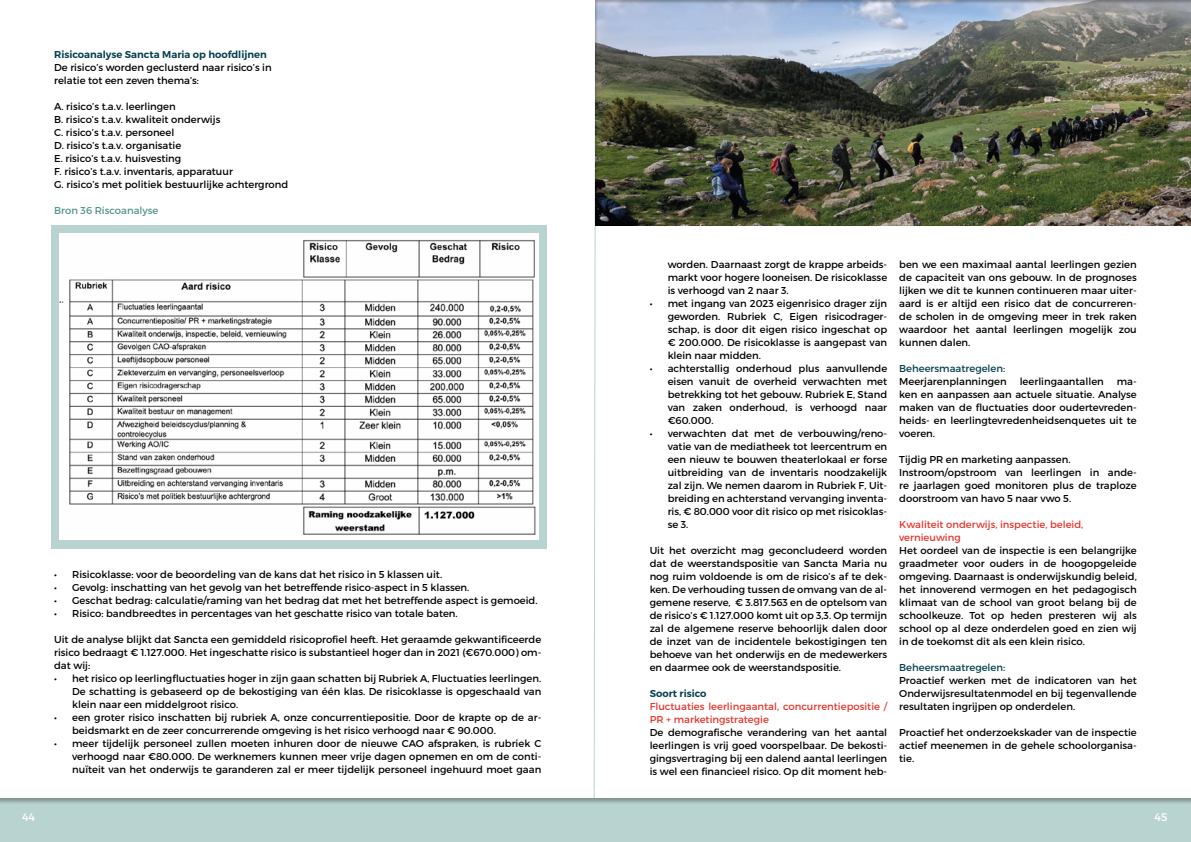
<style>
.page{position:relative;width:1191px;height:842px;background:#fff}
.page>*{position:absolute;margin:0;border:0;box-sizing:border-box;transform-origin:0 0}
.t1{font:11px "Montserrat";color:#fff}
.t2{font:10px/13px "Montserrat";color:#000;text-align:justify}
.t3{font:10px/13px "Montserrat";color:#e6362c}
.t4{font:600 10px "Montserrat";color:#054050}
.t5{font:10px "Montserrat";color:#054050}
.t6{font:10px "Montserrat";color:#55938e}
</style>
<div class="page">
<svg style="left:593px;top:78px;width:3px;height:718px"></svg>
<div style="left:51px;top:225px;width:495px;height:324px;background:#b9d3d1"></div>
<div style="left:0;top:796px;width:1191px;height:46px;background:#000;opacity:.3"></div>
<div style="left:595px;top:0;width:596px;height:226px;background:#000;opacity:.3"></div>
<img style="left:60px;top:234px;width:478px;height:305px">
<p class="t4" style="left:54px;top:48px;width:214px">Risicoanalyse Sancta Maria op hoofdlijnen</p>
<p class="t2" style="left:54px;top:61px;width:219px">De risico’s worden geclusterd naar risico’s in relatie tot een zeven thema’s:</p>
<p class="t2" style="left:54px;top:100px;width:236px;text-align:left">A. risico’s t.a.v. leerlingen<br>B. risico’s t.a.v. kwaliteit onderwijs<br>C. risico’s t.a.v. personeel<br>D. risico’s t.a.v. organisatie<br>E. risico’s t.a.v. huisvesting<br>F. risico’s t.a.v. inventaris, apparatuur<br>G. risico’s met politiek bestuurlijke achtergrond</p>
<p class="t6" style="left:54px;top:204px;width:106px">Bron 36 Riscoanalyse</p>
<p class="t2" style="left:54px;top:568px;width:389px">• Risicoklasse: voor de beoordeling van de kans dat het risico in 5 klassen uit.</p>
<p class="t2" style="left:54px;top:581px;width:417px">• Gevolg: inschatting van het gevolg van het betreffende risico-aspect in 5 klassen.</p>
<p class="t2" style="left:54px;top:594px;width:485px">• Geschat bedrag: calculatie/raming van het bedrag dat met het betreffende aspect is gemoeid.</p>
<p class="t2" style="left:54px;top:607px;width:405px">• Risico: bandbreedtes in percentages van het geschatte risico van totale baten.</p>
<p class="t2" style="left:54px;top:633px;width:489px">Uit de analyse blijkt dat Sancta een gemiddeld risicoprofiel heeft. Het geraamde gekwantificeerde risico bedraagt € 1.127.000. Het ingeschatte risico is substantieel hoger dan in 2021 (€670.000) om&shy;dat wij:</p>
<p class="t2" style="left:72px;top:672px;width:470px;text-indent:-18px">• het risico op leerlingfluctuaties hoger in zijn gaan schatten bij Rubriek A, Fluctuaties leerlingen.<br>De schatting is gebaseerd op de bekostiging van één klas. De risicoklasse is opgeschaald van klein naar een middelgroot risico.</p>
<p class="t2" style="left:72px;top:711px;width:471px;text-indent:-18px">• een groter risico inschatten bij rubriek A, onze concurrentiepositie. Door de krapte op de ar&shy;beidsmarkt en de zeer concurrerende omgeving is het risico verhoogd naar € 90.000.</p>
<p class="t2" style="left:72px;top:737px;width:471px;text-indent:-18px">• meer tijdelijk personeel zullen moeten inhuren door de nieuwe CAO afspraken, is rubriek C verhoogd naar €80.000. De werknemers kunnen meer vrije dagen opnemen en om de conti&shy;nuïteit van het onderwijs te garanderen zal er meer tijdelijk personeel ingehuurd moet gaan</p>
<p class="t2" style="left:667px;top:258px;width:221px">worden. Daarnaast zorgt de krappe arbeids&shy;markt voor hogere looneisen. De risicoklasse is verhoogd van 2 naar 3.</p>
<p class="t2" style="left:667px;top:297px;width:221px;text-indent:-18px">• met ingang van 2023 eigenrisico drager zijn geworden. Rubriek C, Eigen risicodrager&shy;schap, is door dit eigen risico ingeschat op € 200.000. De risicoklasse is aangepast van klein naar midden.</p>
<p class="t2" style="left:667px;top:362px;width:221px;text-indent:-18px">• achterstallig onderhoud plus aanvullende eisen vanuit de overheid verwachten met betrekking tot het gebouw. Rubriek E, Stand van zaken onderhoud, is verhoogd naar €60.000.</p>
<p class="t2" style="left:667px;top:427px;width:221px;text-indent:-18px">• verwachten dat met de verbouwing/reno&shy;vatie van de mediatheek tot leercentrum en een nieuw te bouwen theaterlokaal er forse uitbreiding van de inventaris noodzakelijk zal zijn. We nemen daarom in Rubriek F, Uit&shy;breiding en achterstand vervanging inventa&shy;ris, € 80.000 voor dit risico op met risicoklas&shy;se 3.</p>
<p class="t2" style="left:649px;top:544px;width:239px">Uit het overzicht mag geconcludeerd worden dat de weerstandspositie van Sancta Maria nu nog ruim voldoende is om de risico’s af te dek&shy;ken. De verhouding tussen de omvang van de al&shy;gemene reserve, € 3.817.563 en de optelsom van de risico’s € 1.127.000 komt uit op 3,3. Op termijn zal de algemene reserve behoorlijk dalen door de inzet van de incidentele bekostigingen ten behoeve van het onderwijs en de medewerkers en daarmee ook de weerstandspositie.</p>
<p class="t4" style="left:649px;top:687px;width:58px">Soort risico</p>
<p class="t3" style="left:649px;top:700px;width:239px">Fluctuaties leerlingaantal, concurrentiepositie /<br>PR + marketingstrategie</p>
<p class="t2" style="left:649px;top:726px;width:239px">De demografische verandering van het aantal leerlingen is vrij goed voorspelbaar. De bekosti&shy;gingsvertraging bij een dalend aantal leerlingen is wel een financieel risico. Op dit moment heb-</p>
<p class="t2" style="left:899px;top:258px;width:239px">ben we een maximaal aantal leerlingen gezien de capaciteit van ons gebouw. In de prognoses lijken we dit te kunnen continueren maar uiter&shy;aard is er altijd een risico dat de concurreren&shy;de scholen in de omgeving meer in trek raken waardoor het aantal leerlingen mogelijk zou kunnen dalen.</p>
<p class="t5" style="left:899px;top:362px;width:107px">Beheersmaatregelen:</p>
<p class="t2" style="left:899px;top:375px;width:109px">Meerjarenplanningen</p>
<p class="t2" style="left:1019px;top:375px;width:86px">leerlingaantallen</p>
<p class="t2" style="left:899px;top:375px;width:239px;text-indent:218px">ma&shy;ken en aanpassen aan actuele situatie. Analyse maken van de fluctuaties door oudertevreden&shy;heids- en leerlingtevredenheidsenquetes uit te voeren.</p>
<p class="t2" style="left:899px;top:453px;width:239px;text-align:left">Tijdig PR en marketing aanpassen.<br>Instroom/opstroom van leerlingen in ande&shy;re jaarlagen goed monitoren plus de traploze doorstroom van havo 5 naar vwo 5.</p>
<p class="t3" style="left:899px;top:518px;width:186px">Kwaliteit onderwijs, inspectie, beleid, vernieuwing</p>
<p class="t2" style="left:899px;top:544px;width:239px">Het oordeel van de inspectie is een belangrijke graadmeter voor ouders in de hoogopgeleide omgeving. Daarnaast is onderwijskundig beleid, het innoverend vermogen en het pedagogisch klimaat van de school van groot belang bij de schoolkeuze. Tot op heden presteren wij als school op al deze onderdelen goed en zien wij in de toekomst dit als een klein risico.</p>
<p class="t5" style="left:899px;top:661px;width:107px">Beheersmaatregelen:</p>
<p class="t2" style="left:899px;top:674px;width:239px">Proactief werken met de indicatoren van het Onderwijsresultatenmodel en bij tegenvallende resultaten ingrijpen op onderdelen.</p>
<p class="t2" style="left:899px;top:726px;width:239px">Proactief het onderzoekskader van de inspectie actief meenemen in de gehele schoolorganisa&shy;tie.</p>
<p class="t1" style="left:22px;top:811px;width:15px">44</p>
<p class="t1" style="left:1154px;top:811px;width:14px">45</p>
</div>
